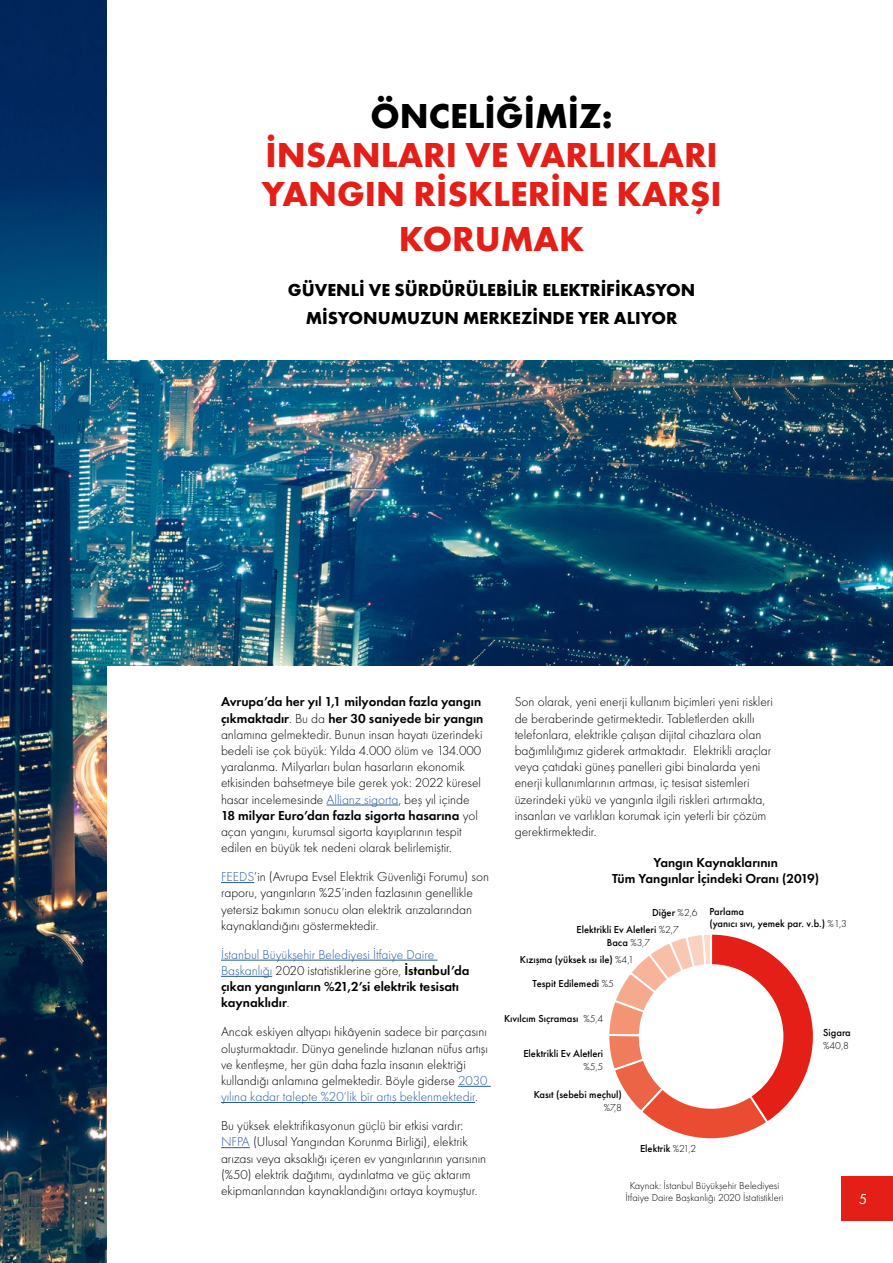
<style>
.page{position:relative;width:893px;height:1263px;background:#fff}
.page>*{position:absolute;margin:0;border:0;box-sizing:border-box;transform-origin:0 0}
.ToC_1{font:700 36px/39px "Futura PT";color:#e41f18;text-align:center}
.t1{font:700 18px/28.5px "Futura PT";color:#000;text-align:center}
.t2{font:15px "Futura PT";color:#fff}
.t3{font:300 13.5px/16.2px "Futura PT";color:#000}
.t4{font:600 13.5px/16.2px "Futura PT";color:#000}
.t5{font:500 10.5px/12.6px "Futura PT";color:#000}
.t6{font:300 10.5px/12.6px "Futura PT";color:#000;text-align:center}
.s1{color:#000}
.s2{font-weight:600}
.s3{color:#275b9b}
.s4{font-weight:300;color:#275b9b}
.s5{font-weight:300}
</style>
<div class="page">
<img style="left:0;top:0;width:106px;height:1263px">
<hr style="left:327px;top:805px;width:71px;height:1px;background:#275b9b">
<hr style="left:221px;top:882px;width:33px;height:1px;background:#275b9b">
<hr style="left:221px;top:960px;width:216px;height:1px;background:#275b9b">
<hr style="left:221px;top:976px;width:51px;height:1px;background:#275b9b">
<hr style="left:458px;top:1086px;width:33px;height:1px;background:#275b9b">
<hr style="left:221px;top:1102px;width:254px;height:1px;background:#275b9b">
<svg style="left:221px;top:1147px;width:29px;height:1px"></svg>
<img style="left:0;top:360px;width:893px;height:305px">
<svg style="left:609px;top:934px;width:204px;height:205px"></svg>
<div style="left:842px;top:1176px;width:51px;height:44px;background:#e41f18"></div>
<p class="ToC_1" style="left:262px;top:95px;width:461px"><span class="s1">ÖNCELİĞİMİZ:<br></span>İNSANLARI VE VARLIKLARI<br>YANGIN RİSKLERİNE KARŞI</p>
<p class="ToC_1" style="left:399px;top:218px;width:187px">KORUMAK</p>
<p class="t1" style="left:288px;top:275px;width:409px">GÜVENLİ VE SÜRDÜRÜLEBİLİR ELEKTRİFİKASYON<br>MİSYONUMUZUN MERKEZİNDE YER ALIYOR</p>
<p class="t3" style="left:221px;top:694px;width:264px"><span class="s2">Avrupa’da her yıl 1,1 milyondan fazla yangın çıkmaktadır</span>. Bu da <span class="s2">her 30 saniyede bir yangın </span>anlamına gelmektedir. Bunun insan hayatı üzerindeki bedeli ise çok büyük: Yılda 4.000 ölüm ve 134.000 yaralanma. Milyarları bulan hasarların ekonomik etkisinden bahsetmeye bile gerek yok: 2022 küresel hasar incelemesinde <span class="s3">Allianz sigorta</span>, beş yıl içinde <span class="s2">18 milyar Euro’dan fazla sigorta hasarına</span> yol açan yangını, kurumsal sigorta kayıplarının tespit edilen en büyük tek nedeni olarak belirlemiştir.</p>
<p class="t3" style="left:221px;top:869px;width:270px"><span class="s3">FEEDS</span>’in (Avrupa Evsel Elektrik Güvenliği Forumu) son raporu, yangınların %25’inden fazlasının genellikle yetersiz bakımın sonucu olan elektrik arızalarından kaynaklandığını göstermektedir.</p>
<p class="t4" style="left:221px;top:946px;width:250px"><span class="s4">İstanbul Büyükşehir Belediyesi İtfaiye Daire Başkanlığı</span> <span class="s5">2020 istatistiklerine göre,</span> İstanbul’da çıkan yangınların %21,2’si elektrik tesisatı kaynaklıdır<span class="s5">.</span></p>
<p class="t3" style="left:221px;top:1024px;width:268px">Ancak eskiyen altyapı hikâyenin sadece bir parçasını oluşturmaktadır. Dünya genelinde hızlanan nüfus artışı ve kentleşme, her gün daha fazla insanın elektriği kullandığı anlamına gelmektedir. Böyle giderse <span class="s3">2030 yılına kadar talepte %20’lik bir artış beklenmektedir</span>.</p>
<p class="t3" style="left:221px;top:1117px;width:267px">Bu yüksek elektrifikasyonun güçlü bir etkisi vardır:<br><span class="s3">NFPA</span> (Ulusal Yangından Korunma Birliği), elektrik arızası veya aksaklığı içeren ev yangınlarının yarısının (%50) elektrik dağıtımı, aydınlatma ve güç aktarım ekipmanlarından kaynaklandığını ortaya koymuştur.</p>
<p class="t3" style="left:515px;top:694px;width:260px">Son olarak, yeni enerji kullanım biçimleri yeni riskleri de beraberinde getirmektedir. Tabletlerden akıllı telefonlara, elektrikle çalışan dijital cihazlara olan bağımlılığımız giderek artmaktadır. Elektrikli araçlar veya çatıdaki güneş panelleri gibi binalarda yeni enerji kullanımlarının artması, iç tesisat sistemleri üzerindeki yükü ve yangınla ilgili riskleri artırmakta, insanları ve varlıkları korumak için yeterli bir çözüm gerektirmektedir.</p>
<p class="t4" style="left:612px;top:854px;width:209px;text-align:center">Yangın Kaynaklarının<br>Tüm Yangınlar İçindeki Oranı (2019)</p>
<p class="t5" style="left:652px;top:906px;width:47px">Diğer <span class="s5">%2,6</span></p>
<p class="t5" style="left:709px;top:905px;width:139px">Parlama<br>(yanıcı sıvı, yemek par. v.b.) <span class="s5">%1,3</span></p>
<p class="t5" style="left:576px;top:923px;width:104px">Elektrikli Ev Aletleri <span class="s5">%2,7</span></p>
<p class="t5" style="left:607px;top:936px;width:45px">Baca <span class="s5">%3,7</span></p>
<p class="t5" style="left:520px;top:953px;width:116px">Kızışma (yüksek ısı ile) <span class="s5">%4,1</span></p>
<p class="t5" style="left:533px;top:977px;width:83px">Tespit Edilemedi <span class="s5">%5</span></p>
<p class="t5" style="left:504px;top:1012px;width:101px">Kıvılcım Sıçraması <span class="s5">%5,4</span></p>
<p class="t5" style="left:523px;top:1047px;width:81px;text-align:right">Elektrikli Ev Aletleri <span class="s5">%5,5</span></p>
<p class="t5" style="left:534px;top:1088px;width:90px;text-align:right">Kasıt (sebebi meçhul) <span class="s5">%7,8</span></p>
<p class="t5" style="left:823px;top:1027px;width:29px">Sigara <span class="s5">%40,8</span></p>
<p class="t5" style="left:640px;top:1142px;width:58px">Elektrik <span class="s5">%21,2</span></p>
<p class="t6" style="left:626px;top:1179px;width:159px">Kaynak: İstanbul Büyükşehir Belediyesi<br>İtfaiye Daire Başkanlığı 2020 İstatistikleri</p>
<p class="t2" style="left:859px;top:1190px;width:10px">5</p>
</div>
